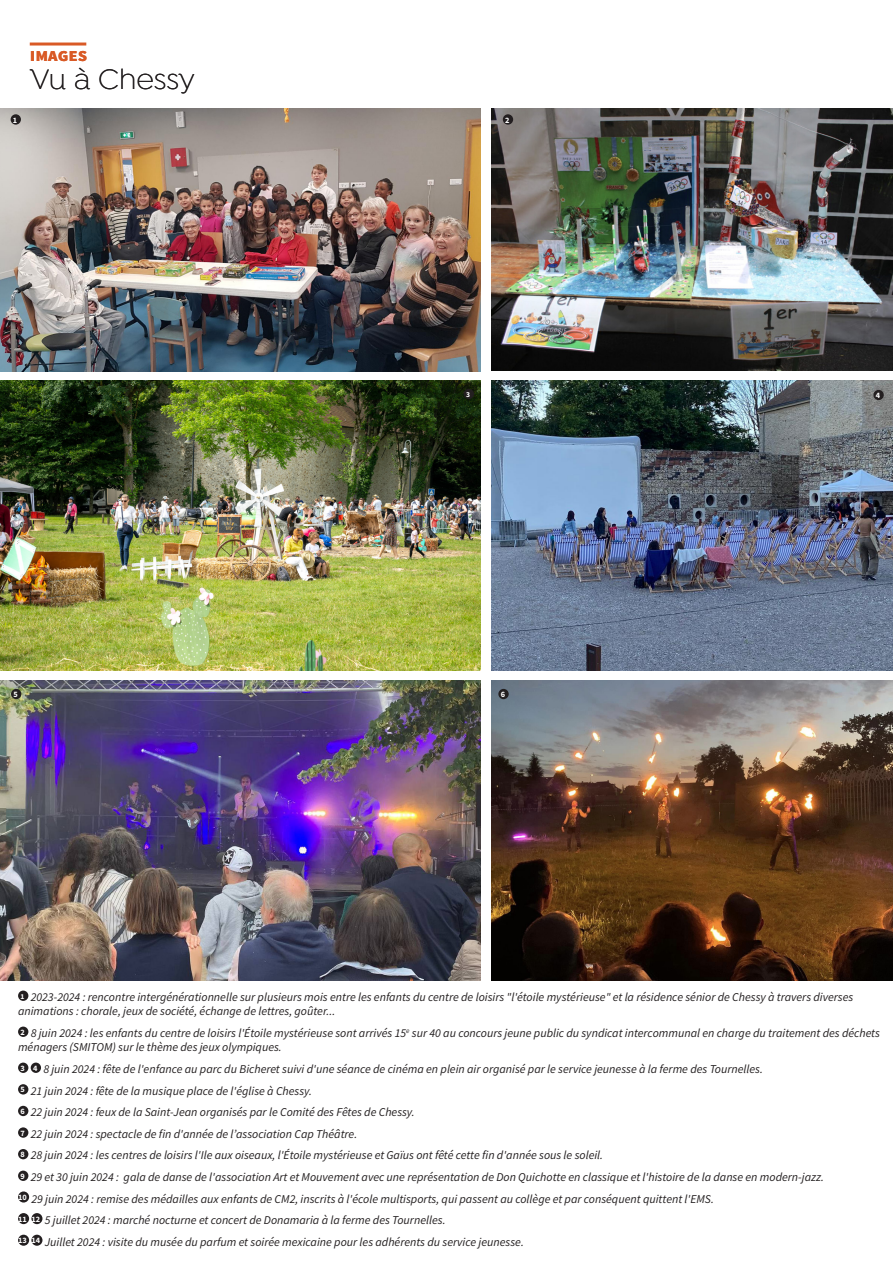
<style>
.page{position:relative;width:893px;height:1263px;background:#fff}
.page>*{position:absolute;margin:0;border:0;box-sizing:border-box;transform-origin:0 0}
.t1{font:300 30px "Isidora";color:#231f20}
.t2{font:700 18.75px "Source Sans Pro";color:#d95a26}
.t3{font:italic 12px/14.4px "Source Sans Pro";color:#231f20}
.t4{font:700 8.25px "Source Sans Pro";color:#fff}
.t5{font:700 7.5px "Source Sans Pro";color:#fff}
</style>
<div class="page">
<img style="left:491px;top:680px;width:402px;height:300px">
<img style="left:0;top:680px;width:481px;height:300px">
<div style="left:18px;top:990px;width:10px;height:11px;background:#231f20;border-radius:50%"></div>
<div style="left:18px;top:1026px;width:10px;height:11px;background:#231f20;border-radius:50%"></div>
<div style="left:18px;top:1062px;width:10px;height:11px;background:#231f20;border-radius:50%"></div>
<div style="left:31px;top:1062px;width:10px;height:11px;background:#231f20;border-radius:50%"></div>
<div style="left:18px;top:1084px;width:10px;height:10px;background:#231f20;border-radius:50%"></div>
<div style="left:18px;top:1106px;width:10px;height:10px;background:#231f20;border-radius:50%"></div>
<div style="left:18px;top:1127px;width:10px;height:11px;background:#231f20;border-radius:50%"></div>
<div style="left:18px;top:1149px;width:10px;height:10px;background:#231f20;border-radius:50%"></div>
<div style="left:18px;top:1170px;width:10px;height:11px;background:#231f20;border-radius:50%"></div>
<div style="left:18px;top:1191px;width:11px;height:11px;background:#231f20;border-radius:50%"></div>
<div style="left:18px;top:1213px;width:11px;height:11px;background:#231f20;border-radius:50%"></div>
<div style="left:31px;top:1213px;width:11px;height:11px;background:#231f20;border-radius:50%"></div>
<div style="left:18px;top:1235px;width:11px;height:11px;background:#231f20;border-radius:50%"></div>
<div style="left:31px;top:1235px;width:11px;height:11px;background:#231f20;border-radius:50%"></div>
<img style="left:0;top:108px;width:481px;height:263px">
<div style="left:11px;top:114px;width:10px;height:11px;background:#231f20;border-radius:50%"></div>
<hr style="left:30px;top:43px;width:56px;height:3px;background:#d95a26">
<div style="left:11px;top:689px;width:10px;height:10px;background:#231f20;border-radius:50%"></div>
<div style="left:498px;top:689px;width:11px;height:10px;background:#231f20;border-radius:50%"></div>
<img style="left:491px;top:380px;width:402px;height:291px">
<img style="left:0;top:380px;width:481px;height:291px">
<div style="left:464px;top:389px;width:10px;height:10px;background:#231f20;border-radius:50%"></div>
<div style="left:873px;top:390px;width:11px;height:10px;background:#231f20;border-radius:50%"></div>
<img style="left:491px;top:108px;width:402px;height:263px">
<div style="left:503px;top:114px;width:10px;height:11px;background:#231f20;border-radius:50%"></div>
<p class="t4" style="left:13px;top:114px;width:6px">1</p>
<p class="t2" style="left:30px;top:42px;width:59px">images</p>
<p class="t1" style="left:30px;top:63px;width:167px">Vu à Chessy</p>
<p class="t4" style="left:505px;top:114px;width:6px">2</p>
<p class="t5" style="left:466px;top:389px;width:5px">3</p>
<p class="t4" style="left:876px;top:390px;width:6px">4</p>
<p class="t4" style="left:13px;top:689px;width:6px">5</p>
<p class="t4" style="left:501px;top:689px;width:6px">6</p>
<p class="t3" style="left:18px;top:989px;width:837px;text-indent:13px">2023-2024 : rencontre intergénérationnelle sur plusieurs mois entre les enfants du centre de loisirs "l'étoile mystérieuse" et la résidence sénior de Chessy à travers diverses animations : chorale, jeux de société, échange de lettres, goûter...</p>
<p class="t4" style="left:20px;top:1026px;width:6px">2</p>
<p class="t5" style="left:21px;top:991px;width:5px">1</p>
<p class="t3" style="left:18px;top:1025px;width:863px;text-indent:13px">8 juin 2024 : les enfants du centre de loisirs l'Étoile mystérieuse sont arrivés 15<sup>e</sup> sur 40 au concours jeune public du syndicat intercommunal en charge du traitement des déchets ménagers (SMITOM) sur le thème des jeux olympiques.</p>
<p class="t4" style="left:20px;top:1062px;width:6px">3</p>
<p class="t4" style="left:33px;top:1062px;width:6px">4</p>
<p class="t3" style="left:43px;top:1061px;width:721px">8 juin 2024 : fête de l'enfance au parc du Bicheret suivi d'une séance de cinéma en plein air organisé par le service jeunesse à la ferme des Tournelles.</p>
<p class="t4" style="left:20px;top:1084px;width:6px">5</p>
<p class="t3" style="left:31px;top:1083px;width:283px">21 juin 2024 : fête de la musique place de l'église à Chessy.</p>
<p class="t4" style="left:20px;top:1106px;width:6px">6</p>
<p class="t3" style="left:31px;top:1105px;width:386px">22 juin 2024 : feux de la Saint-Jean organisés par le Comité des Fêtes de Chessy.</p>
<p class="t4" style="left:20px;top:1127px;width:6px">7</p>
<p class="t3" style="left:31px;top:1126px;width:328px">22 juin 2024 : spectacle de fin d'année de l’association Cap Théâtre.</p>
<p class="t4" style="left:20px;top:1149px;width:6px">8</p>
<p class="t3" style="left:31px;top:1148px;width:574px">28 juin 2024 : les centres de loisirs l'Ile aux oiseaux, l'Étoile mystérieuse et Gaïus ont fêté cette fin d'année sous le soleil.</p>
<p class="t4" style="left:20px;top:1170px;width:6px">9</p>
<p class="t3" style="left:31px;top:1169px;width:795px">29 et 30 juin 2024 : gala de danse de l'association Art et Mouvement avec une représentation de Don Quichotte en classique et l'histoire de la danse en modern-jazz.</p>
<p class="t4" style="left:18px;top:1191px;width:10px">10</p>
<p class="t3" style="left:31px;top:1191px;width:684px">29 juin 2024 : remise des médailles aux enfants de CM2, inscrits à l'école multisports, qui passent au collège et par conséquent quittent l'EMS.</p>
<p class="t4" style="left:18px;top:1213px;width:10px">11</p>
<p class="t4" style="left:32px;top:1213px;width:10px">12</p>
<p class="t3" style="left:45px;top:1213px;width:402px">5 juillet 2024 : marché nocturne et concert de Donamaria à la ferme des Tournelles.</p>
<p class="t4" style="left:18px;top:1235px;width:10px">13</p>
<p class="t4" style="left:32px;top:1235px;width:10px">14</p>
<p class="t3" style="left:45px;top:1234px;width:481px">Juillet 2024 : visite du musée du parfum et soirée mexicaine pour les adhérents du service jeunesse.</p>
</div>
